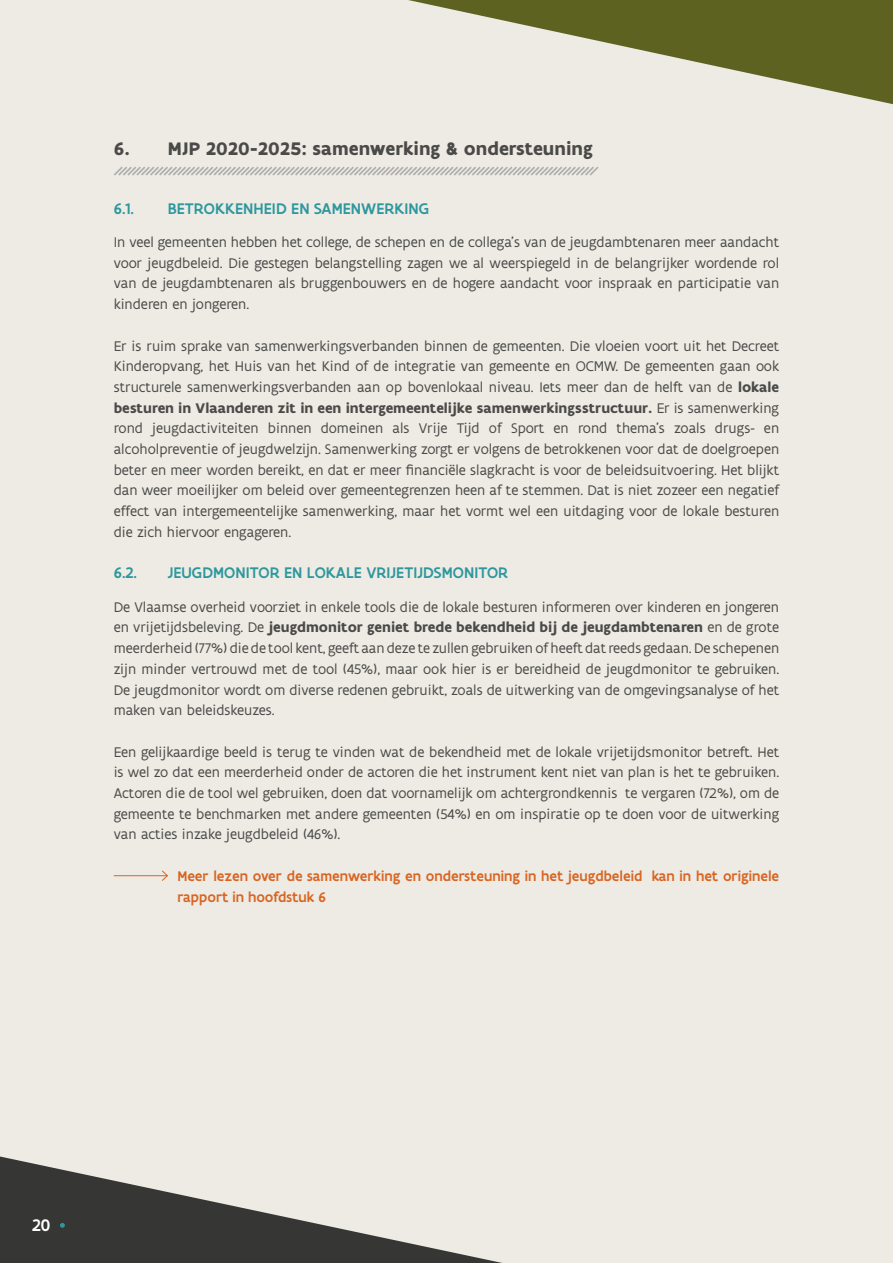
<style>
.page{position:relative;width:893px;height:1263px;background:#edebe3}
.page>*{position:absolute;margin:0;border:0;box-sizing:border-box;transform-origin:0 0}
.t1{font:700 19.5px "Flanders Art Sans";color:#4a4a49}
.t2{font:500 18px "Flanders Art Sans";color:#fff}
.t3{font:500 16.5px "Flanders Art Sans";letter-spacing:.005em;color:#2d979e}
.Tekst{font:15px/20.7px "Flanders Art Sans";color:#4a4a49;text-align:justify}
.Meer_lezen{font:500 15px/20.7px "Flanders Art Sans";color:#d96422}
.s1{font-weight:700}
</style>
<div class="page">
<svg style="left:0;top:1156px;width:502px;height:107px"></svg>
<svg style="left:60px;top:1223px;width:5px;height:5px"></svg>
<svg style="left:408px;top:0;width:485px;height:104px"></svg>
<svg style="left:114px;top:166px;width:485px;height:10px"></svg>
<hr style="left:114px;top:875px;width:53px;height:1px;background:#d96422">
<svg style="left:161px;top:870px;width:7px;height:11px"></svg>
<h2 class="t1" style="left:114px;top:136px;width:481px">6. MJP 2020-2025: samenwerking &amp; ondersteuning</h2>
<h3 class="t3" style="left:114px;top:198px;width:22px">6.1.</h3>
<h3 class="t3" style="left:168px;top:198px;width:263px">BETROKKENHEID EN SAMENWERKING</h3>
<p class="Tekst" style="left:114px;top:232px;width:667px">In veel gemeenten hebben het college, de schepen en de collega’s van de jeugdambtenaren meer aandacht voor jeugdbeleid. Die gestegen belangstelling zagen we al weerspiegeld in de belangrijker wordende rol van de jeugdambtenaren als bruggenbouwers en de hogere aandacht voor inspraak en participatie van kinderen en jongeren.</p>
<p class="Tekst" style="left:114px;top:335px;width:667px">Er is ruim sprake van samenwerkingsverbanden binnen de gemeenten. Die vloeien voort uit het Decreet Kinderopvang, het Huis van het Kind of de integratie van gemeente en OCMW. De gemeenten gaan ook structurele samenwerkingsverbanden aan op bovenlokaal niveau. Iets meer dan de helft van de <span class="s1">lokale besturen in Vlaanderen zit in een intergemeentelijke samenwerkingsstructuur.</span> Er is samenwerking rond jeugdactiviteiten binnen domeinen als Vrije Tijd of Sport en rond thema’s zoals drugs- en alcoholpreventie of jeugdwelzijn. Samenwerking zorgt er volgens de betrokkenen voor dat de doelgroepen beter en meer worden bereikt, en dat er meer financiële slagkracht is voor de beleidsuitvoering. Het blijkt dan weer moeilijker om beleid over gemeentegrenzen heen af te stemmen. Dat is niet zozeer een negatief effect van intergemeentelijke samenwerking, maar het vormt wel een uitdaging voor de lokale besturen die zich hiervoor engageren.</p>
<h3 class="t3" style="left:114px;top:562px;width:25px">6.2.</h3>
<h3 class="t3" style="left:168px;top:562px;width:342px">JEUGDMONITOR EN LOKALE VRIJETIJDSMONITOR</h3>
<p class="Tekst" style="left:114px;top:597px;width:667px">De Vlaamse overheid voorziet in enkele tools die de lokale besturen informeren over kinderen en jongeren en vrijetijdsbeleving. De <span class="s1">jeugdmonitor geniet brede bekendheid bij de jeugdambtenaren</span> en de grote meerderheid (77%) die de tool kent, geeft aan deze te zullen gebruiken of heeft dat reeds gedaan. De schepenen zijn minder vertrouwd met de tool (45%), maar ook hier is er bereidheid de jeugdmonitor te gebruiken.<br>De jeugdmonitor wordt om diverse redenen gebruikt, zoals de uitwerking van de omgevingsanalyse of het maken van beleidskeuzes.</p>
<p class="Tekst" style="left:114px;top:742px;width:667px">Een gelijkaardige beeld is terug te vinden wat de bekendheid met de lokale vrijetijdsmonitor betreft. Het is wel zo dat een meerderheid onder de actoren die het instrument kent niet van plan is het te gebruiken.<br>Actoren die de tool wel gebruiken, doen dat voornamelijk om achtergrondkennis te vergaren (72%), om de gemeente te benchmarken met andere gemeenten (54%) en om inspiratie op te doen voor de uitwerking van acties inzake jeugdbeleid (46%).</p>
<p class="Meer_lezen" style="left:177px;top:866px;width:603px">Meer lezen over de samenwerking en ondersteuning in het jeugdbeleid kan in het originele rapport in hoofdstuk 6</p>
<p class="t2" style="left:32px;top:1213px;width:20px">20</p>
</div>
